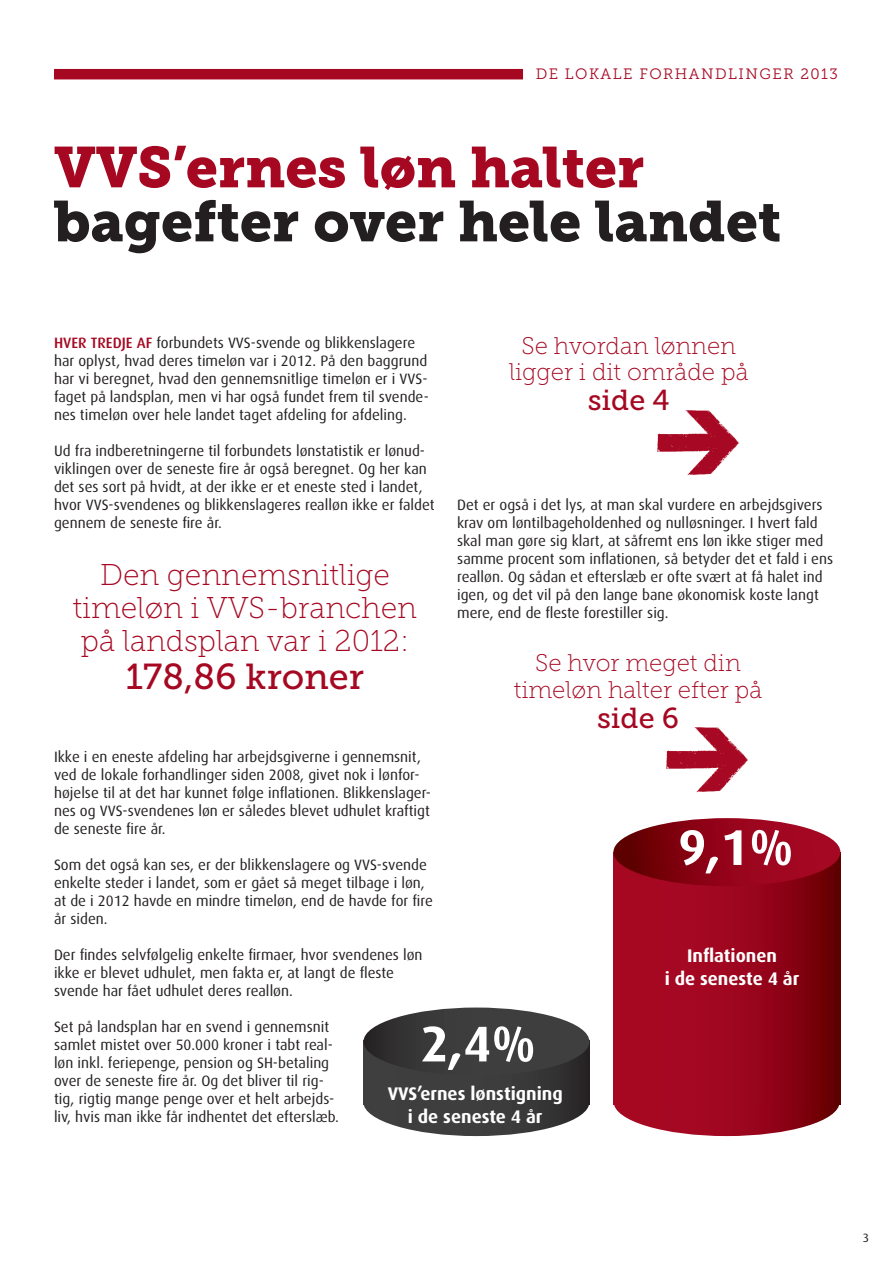
<style>
.page{position:relative;width:893px;height:1263px;background:#fff}
.page>*{position:absolute;margin:0;border:0;box-sizing:border-box;transform-origin:0 0}
.RUBRIK{font:57px/54px "Museo Slab 900";color:#231f20}
.TAL{font:700 50.25px "Dax";color:#fff}
.RUBRIK_LIGHT{font:36px "Museo Slab 500";color:#a60822}
.RUBRIK_LIGHT-2{font:30px/33px "Museo Slab 100";color:#a60822;text-align:center}
.RUBRIK_LIGHT-3{font:28.8px "Museo Slab 500";color:#a60822}
.RUBRIK_LIGHT-4{font:24px/26.4px "Museo Slab 100";color:#a60822;text-align:center}
.FAKTA_PÅ_SØJLE{font:700 18.3px "Dax";color:#fff}
.t1{font:15px/18px "Dax";color:#231f20}
.t2{font:15px "Museo Slab 300";letter-spacing:.1em;color:#a60822}
.BRØD{font:12px "Dax";color:#231f20}
.s1{color:#a60822}
.s2{font-weight:500;color:#a60822}
</style>
<div class="page">
<svg style="left:363px;top:1007px;width:226px;height:129px;background:#515152"></svg>
<svg style="left:614px;top:1104px;width:226px;height:32px"></svg>
<svg style="left:614px;top:886px;width:226px;height:218px;background:#95041a"></svg>
<svg style="left:613px;top:818px;width:227px;height:68px;background:#9a1f2f"></svg>
<div style="left:54px;top:69px;width:469px;height:10px;background:#a60822"></div>
<img style="left:657px;top:410px;width:82px;height:66px">
<img style="left:666px;top:727px;width:82px;height:66px">
<p class="t2" style="left:536px;top:66px;width:304px">DE LOKALE FORHANDLINGER 2013</p>
<p class="RUBRIK" style="left:54px;top:141px;width:729px"><span class="s1">VVS’ernes løn halter </span>bagefter over hele landet</p>
<p class="t1" style="left:54px;top:333px;width:376px"><span class="s2">HVER TREDJE AF</span> forbundets VVS-svende og blikkenslagere har oplyst, hvad deres timeløn var i 2012. På den baggrund har vi beregnet, hvad den gennemsnitlige timeløn er i VVS&shy;faget på landsplan, men vi har også fundet frem til svende&shy;nes timeløn over hele landet taget afdeling for afdeling.</p>
<p class="t1" style="left:54px;top:441px;width:382px">Ud fra indberetningerne til forbundets lønstatistik er lønud&shy;viklingen over de seneste fire år også beregnet. Og her kan det ses sort på hvidt, at der ikke er et eneste sted i landet, hvor VVS-svendenes og blikkenslageres realløn ikke er faldet gennem de seneste fire år.</p>
<p class="RUBRIK_LIGHT-2" style="left:73px;top:558px;width:346px">Den gennemsnitlige timeløn i VVS-branchen på landsplan var i 2012:</p>
<p class="RUBRIK_LIGHT" style="left:126px;top:656px;width:240px">178,86 kroner</p>
<p class="RUBRIK_LIGHT-4" style="left:509px;top:333px;width:241px">Se hvordan lønnen ligger i dit område på</p>
<p class="RUBRIK_LIGHT-3" style="left:588px;top:384px;width:84px">side 4</p>
<p class="t1" style="left:457px;top:495px;width:378px">Det er også i det lys, at man skal vurdere en arbejdsgivers krav om løntilbageholdenhed og nulløsninger. I hvert fald skal man gøre sig klart, at såfremt ens løn ikke stiger med samme procent som inflationen, så betyder det et fald i ens realløn. Og sådan et efterslæb er ofte svært at få halet ind igen, og det vil på den lange bane økonomisk koste langt mere, end de fleste forestiller sig.</p>
<p class="RUBRIK_LIGHT-4" style="left:514px;top:650px;width:250px">Se hvor meget din timeløn halter efter på</p>
<p class="RUBRIK_LIGHT-3" style="left:597px;top:702px;width:84px">side 6</p>
<p class="t1" style="left:54px;top:747px;width:379px">Ikke i en eneste afdeling har arbejdsgiverne i gennemsnit, ved de lokale forhandlinger siden 2008, givet nok i lønfor&shy;højelse til at det har kunnet følge inflationen. Blikkenslager&shy;nes og VVS-svendenes løn er således blevet udhulet kraftigt de seneste fire år.</p>
<p class="t1" style="left:54px;top:855px;width:380px">Som det også kan ses, er der blikkenslagere og VVS-svende enkelte steder i landet, som er gået så meget tilbage i løn, at de i 2012 havde en mindre timeløn, end de havde for fire år siden.</p>
<p class="t1" style="left:54px;top:945px;width:370px">Der findes selvfølgelig enkelte firmaer, hvor svendenes løn ikke er blevet udhulet, men fakta er, at langt de fleste svende har fået udhulet deres realløn.</p>
<p class="t1" style="left:54px;top:1017px;width:287px">Set på landsplan har en svend i gennemsnit samlet mistet over 50.000 kroner i tabt real&shy;løn inkl. feriepenge, pension og SH-betaling over de seneste fire år. Og det bliver til rig&shy;tig, rigtig mange penge over et helt arbejds&shy;liv, hvis man ikke får indhentet det efterslæb.</p>
<p class="TAL" style="left:420px;top:1016px;width:117px">2,4%</p>
<p class="FAKTA_PÅ_SØJLE" style="left:388px;top:1083px;width:177px">VVS’ernes lønstigning</p>
<p class="FAKTA_PÅ_SØJLE" style="left:408px;top:1106px;width:136px">i de seneste 4 år</p>
<p class="TAL" style="left:678px;top:819px;width:117px">9,1%</p>
<p class="FAKTA_PÅ_SØJLE" style="left:687px;top:945px;width:91px">Inflationen</p>
<p class="FAKTA_PÅ_SØJLE" style="left:665px;top:968px;width:136px">i de seneste 4 år</p>
<p class="BRØD" style="left:863px;top:1231px;width:8px">3</p>
</div>
